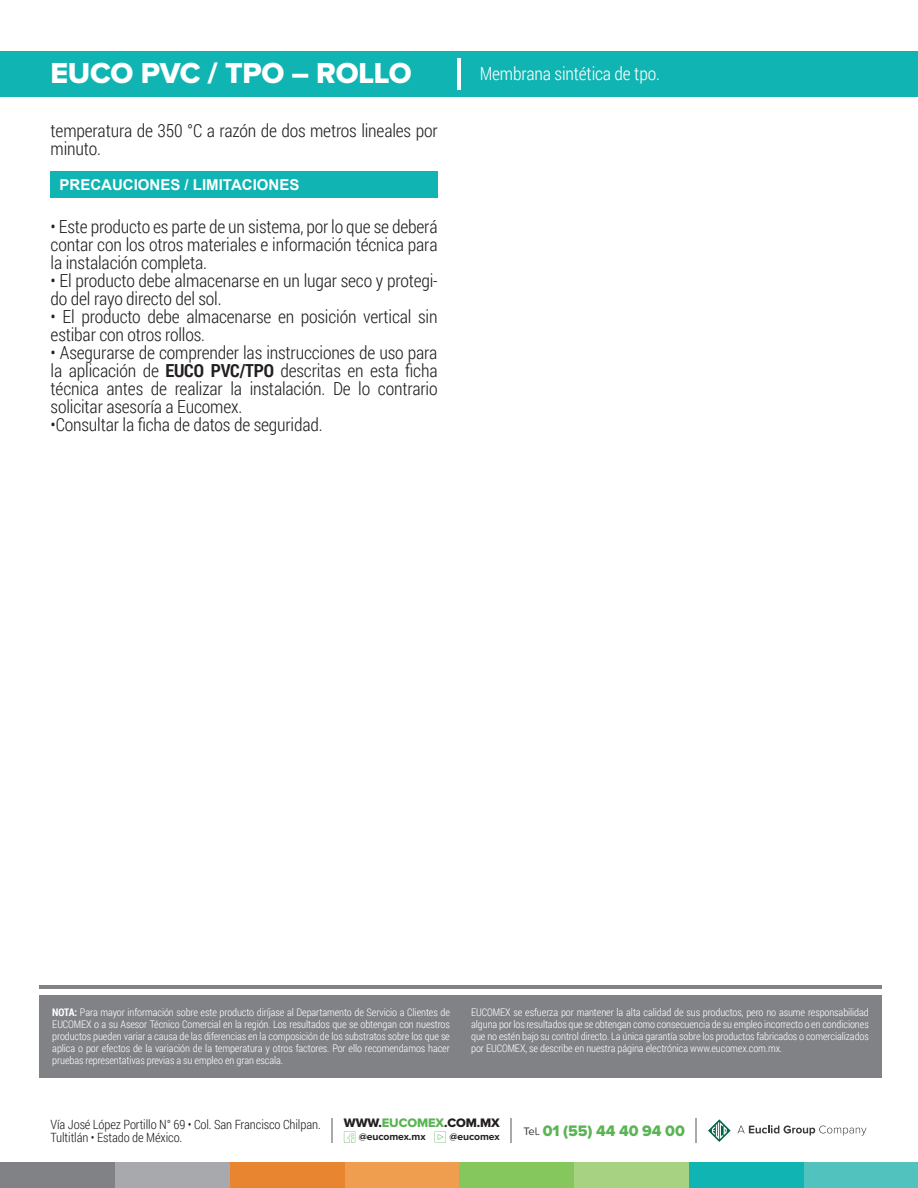
<style>
.page{position:relative;width:918px;height:1188px;background:#fff}
.page>*{position:absolute;margin:0;border:0;box-sizing:border-box;transform-origin:0 0}
.t1{font:30px "Proxima Nova A Extrabld";letter-spacing:-.01em;color:#fff}
.t2{font:300 18px/18px "Roboto Condensed";letter-spacing:-.01em;color:#231f20}
.t3{font:300 18px "Roboto Condensed";letter-spacing:-.01em;color:#fff}
.t4{font:15.75px "Proxima Nova A Extrabld";letter-spacing:-.01em;color:#5ab453}
.t5{font:700 15px "Arial";color:#fff}
.t6{font:300 12.75px/12.8px "Roboto Condensed";letter-spacing:-.01em;color:#231f20}
.t7{font:12.75px "Proxima Nova A Extrabld";letter-spacing:-.01em;color:#231f20}
.t8{font:300 10.5px/12px "Roboto Condensed";letter-spacing:-.01em;color:#fff;text-align:justify}
.t9{font:700 10.35px "Proxima Nova A";letter-spacing:-.01em;color:#231f20}
.s1{font-weight:700}
.s2{color:#5ab453}
.s3{font-family:"Proxima Nova A";font-size:11.25px;color:#333739}
</style>
<div class="page">
<div style="left:0;top:51px;width:918px;height:45px;background:#10b5b3"></div>
<div style="left:804px;top:1162px;width:114px;height:26px;background:#52c2bf"></div>
<div style="left:689px;top:1162px;width:115px;height:26px;background:#10b5b3"></div>
<div style="left:574px;top:1162px;width:115px;height:26px;background:#a6d281"></div>
<div style="left:459px;top:1162px;width:115px;height:26px;background:#85c65d"></div>
<div style="left:345px;top:1162px;width:114px;height:26px;background:#ee9e4e"></div>
<div style="left:230px;top:1162px;width:115px;height:26px;background:#e88530"></div>
<div style="left:115px;top:1162px;width:115px;height:26px;background:#a8a9ad"></div>
<div style="left:0;top:1162px;width:115px;height:26px;background:#808285"></div>
<hr style="left:457px;top:58px;width:4px;height:31px;background:#fff">
<svg style="left:708px;top:1119px;width:23px;height:23px"></svg>
<svg style="left:738px;top:1125px;width:129px;height:11px"></svg>
<svg style="left:435px;top:1131px;width:11px;height:12px"></svg>
<svg style="left:344px;top:1131px;width:11px;height:12px"></svg>
<svg style="left:696px;top:1118px;width:1px;height:25px"></svg>
<svg style="left:511px;top:1118px;width:1px;height:25px"></svg>
<hr style="left:331px;top:1118px;width:2px;height:25px;background:#a8a9ad">
<div style="left:39px;top:995px;width:843px;height:82px;background:#808285"></div>
<hr style="left:39px;top:985px;width:843px;height:3px;background:#808285">
<div style="left:51px;top:171px;width:387px;height:27px;background:#10b5b3"></div>
<h1 class="t1" style="left:51px;top:56px;width:363px">EUCO PVC / TPO – ROLLO</h1>
<h2 class="t3" style="left:480px;top:62px;width:182px">Membrana sintética de tpo.</h2>
<h2 class="t2" style="left:51px;top:121px;width:388px">temperatura de 350 °C a razón de dos metros lineales por minuto.</h2>
<h3 class="t5" style="left:60px;top:174px;width:241px">PRECAUCIONES / LIMITACIONES</h3>
<h2 class="t2" style="left:51px;top:217px;width:389px;text-align:justify">• Este producto es parte de un sistema, por lo que se deberá contar con los otros materiales e información técnica para la instalación completa.</h2>
<h2 class="t2" style="left:51px;top:271px;width:389px">• El producto debe almacenarse en un lugar seco y protegi&shy;do del rayo directo del sol.</h2>
<h2 class="t2" style="left:51px;top:307px;width:388px">• El producto debe almacenarse en posición vertical sin estibar con otros rollos.</h2>
<h2 class="t2" style="left:51px;top:343px;width:388px;text-align:justify">• Asegurarse de comprender las instrucciones de uso para la aplicación de <span class="s1">EUCO PVC/TPO</span> descritas en esta ficha técnica antes de realizar la instalación. De lo contrario solicitar asesoría a Eucomex.</h2>
<h2 class="t2" style="left:51px;top:415px;width:274px">•Consultar la ficha de datos de seguridad.</h2>
<p class="t8" style="left:52px;top:1006px;width:399px"><span class="s1">NOTA:</span> Para mayor información sobre este producto diríjase al Departamento de Servicio a Clientes de EUCOMEX o a su Asesor Técnico Comercial en la región. Los resultados que se obtengan con nuestros productos pueden variar a causa de las diferencias en la composición de los substratos sobre los que se aplica o por efectos de la variación de la temperatura y otros factores. Por ello recomendamos hacer pruebas representativas previas a su empleo en gran escala.</p>
<p class="t8" style="left:471px;top:1006px;width:399px">EUCOMEX se esfuerza por mantener la alta calidad de sus productos, pero no asume responsabilidad alguna por los resultados que se obtengan como consecuencia de su empleo incorrecto o en condiciones que no estén bajo su control directo. La única garantía sobre los productos fabricados o comercializados por EUCOMEX, se describe en nuestra página electrónica www.eucomex.com.mx.</p>
<p class="t7" style="left:344px;top:1115px;width:157px">WWW.<span class="s2">EUCOMEX</span>.COM.MX</p>
<p class="t9" style="left:359px;top:1131px;width:68px">@eucomex.mx</p>
<p class="t9" style="left:449px;top:1131px;width:52px">@eucomex</p>
<p class="t6" style="left:51px;top:1118px;width:272px">Vía José López Portillo N° 69 • Col. San Francisco Chilpan.<br>Tultitlán • Estado de México.</p>
<h3 class="t4" style="left:523px;top:1122px;width:163px"><span class="s3">Tel.</span> 01 (55) 44 40 94 00</h3>
</div>
